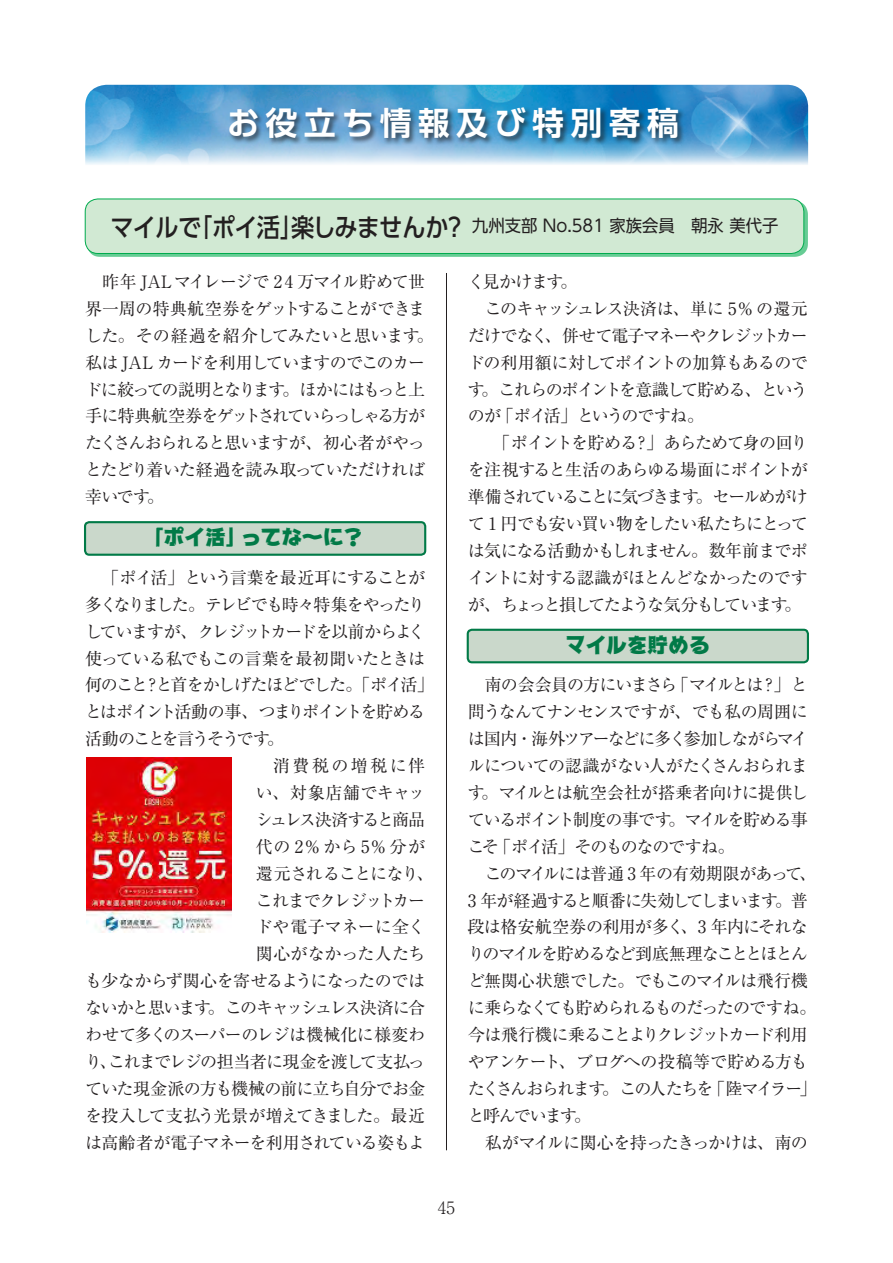
<style>
.page{position:relative;width:893px;height:1263px;background:#fff}
.page>*{position:absolute;margin:0;border:0;box-sizing:border-box;transform-origin:0 0}
.見出し_タイトル2{font:700 31.95px "Shin Go Pro De";letter-spacing:.2em;color:#fff}
.お役立ち見出し{font:21.3px "Ro Brush Std UB";letter-spacing:-.035em;color:#017a47}
.本文{font:16.95px/26.8px "Ryumin Pr 6 N";letter-spacing:-.065em;color:#231f20;text-align:justify}
.本文-2{font:16.95px/26.8px "Ryumin Pr 6 N";letter-spacing:-.085em;color:#231f20}
.本文-3{font:16.95px "Ryumin Pr 6 N";letter-spacing:-.04em;color:#231f20}
.見出し_タイトル2-2{font:16.95px "UD Shin Go Pro";color:#231f20;scale:.96 1}
.本文-4{font:16.95px "Ryumin Pr 6 N";letter-spacing:-.09em;color:#231f20}
.本文-5{font:16.95px "Ryumin Pr 6 N";letter-spacing:-.03em;color:#231f20}
.本文-6{font:16.95px "Ryumin Pr 6 N";letter-spacing:-.13em;color:#231f20}
.本文-7{font:16.95px "Ryumin Pr 6 N";letter-spacing:.015em;color:#231f20}
.本文-8{font:16.95px "Ryumin Pr 6 N";color:#231f20}
.本文-9{font:16.95px "Ryumin Pr 6 N";letter-spacing:-.005em;color:#231f20}
.本文-10{font:16.95px "Ryumin Pr 6 N";letter-spacing:.145em;color:#231f20}
.t1{font:300 16.95px "Ryumin Pr 6 N";color:#231f20}
.s1{font-weight:500;font-size:25.5px}
</style>
<div class="page">
<div style="left:85px;top:522px;width:340px;height:33px;background:#cad8cb;border-radius:2px"></div>
<div style="left:84px;top:521px;width:342px;height:35px;border:2px solid #017a47;border-radius:4px"></div>
<div style="left:468px;top:630px;width:340px;height:32px;background:#cad8cb;border-radius:2px"></div>
<div style="left:467px;top:629px;width:342px;height:34px;border:2px solid #017a47;border-radius:4px"></div>
<hr style="left:446px;top:273px;width:1px;height:877px;background:#231f20">
<div style="left:88px;top:202px;width:719px;height:55px;background:#00ab4d;opacity:.6"></div>
<div style="left:85px;top:199px;width:719px;height:54px;background:#d1e9d3;border-radius:13px"></div>
<div style="left:85px;top:199px;width:719px;height:55px;border:1px solid #00ab4d;border-radius:13px"></div>
<img style="left:85px;top:85px;width:723px;height:80px">
<div style="left:228px;top:106px;width:457px;height:40px;background:#231f20;opacity:.7"></div>
<img style="left:86px;top:757px;width:145px;height:176px">
<p class="見出し_タイトル2" style="left:227px;top:97px;width:453px">お役立ち情報及び特別寄稿</p>
<p class="見出し_タイトル2-2" style="left:110px;top:212px;width:697px"><span class="s1">マイルで「ポイ活」楽しみませんか？</span>九州支部 No.581 家族会員　朝永 美代子</p>
<p class="本文" style="left:85px;top:267px;width:350px;text-align:left;text-indent:17px">昨年 JALマイレージで 2 4 万マイル貯めて世界一周の特典航空券をゲットすることができました。その経過を紹介してみたいと思います。私は JAL カードを利用していますのでこのカードに絞っての説明となります。ほかにはもっと上手に特典航空券をゲットされていらっしゃる方がたくさんおられると思いますが、初心者がやっとたどり着いた経過を読み取っていただければ幸いです。</p>
<p class="お役立ち見出し" style="left:142px;top:522px;width:223px">「ポイ活」ってな〜に？</p>
<p class="本文-2" style="left:85px;top:563px;width:350px;text-indent:17px">「ポイ活」という言葉を最近耳にすることが多くなりました。テレビでも時々特集をやったりしていますが、クレジットカードを以前からよく使っている私でもこの言葉を最初聞いたときは何のこと？と首をかしげたほどでした。「ポイ活」とはポイント活動の事、つまりポイントを貯める活動のことを言うそうです。</p>
<p class="本文-10" style="left:273px;top:752px;width:154px">消費税の増税に伴</p>
<p class="本文-7" style="left:256px;top:779px;width:171px">い、対象店舗でキャッ</p>
<p class="本文-6" style="left:256px;top:806px;width:171px">シュレス決済すると商品</p>
<p class="本文" style="left:256px;top:832px;width:171px">代の2%から5% 分が</p>
<p class="本文" style="left:256px;top:859px;width:179px">還元されることになり、</p>
<p class="本文" style="left:256px;top:886px;width:171px">これまでクレジットカー</p>
<p class="本文-8" style="left:256px;top:914px;width:171px">ドや電子マネーに全く</p>
<p class="本文-9" style="left:256px;top:941px;width:171px">関心がなかった人たち</p>
<p class="本文-3" style="left:85px;top:967px;width:342px">も少なからず関心を寄せるようになったのでは</p>
<p class="本文-4" style="left:85px;top:994px;width:342px">ないかと思います。このキャッシュレス決済に合</p>
<p class="本文-5" style="left:85px;top:1021px;width:342px">わせて多くのスーパーのレジは機械化に様変わ</p>
<p class="本文" style="left:85px;top:1047px;width:342px">り、これまでレジの担当者に現金を渡して支払っ</p>
<p class="本文" style="left:85px;top:1074px;width:342px">ていた現金派の方も機械の前に立ち自分でお金</p>
<p class="本文" style="left:85px;top:1101px;width:342px">を投入して支払う光景が増えてきました。最近</p>
<p class="本文" style="left:85px;top:1128px;width:342px">は高齢者が電子マネーを利用されている姿もよ</p>
<p class="本文" style="left:468px;top:267px;width:111px">く見かけます。</p>
<p class="本文" style="left:468px;top:294px;width:342px;text-indent:17px">このキャッシュレス決済は、単に 5% の還元だけでなく、併せて電子マネーやクレジットカードの利用額に対してポイントの加算もあるのです。これらのポイントを意識して貯める、というのが「ポイ活」というのですね。</p>
<p class="本文" style="left:468px;top:429px;width:342px;text-indent:17px">　「ポイントを貯める？」あらためて身の回りを注視すると生活のあらゆる場面にポイントが準備されていることに気づきます。セールめがけて 1 円でも安い買い物をしたい私たちにとっては気になる活動かもしれません。数年前までポイントに対する認識がほとんどなかったのですが、ちょっと損してたような気分もしています。</p>
<p class="お役立ち見出し" style="left:565px;top:629px;width:146px">マイルを貯める</p>
<p class="本文" style="left:468px;top:671px;width:342px;text-indent:17px">南の会会員の方にいまさら「マイルとは？」と問うなんてナンセンスですが、でも私の周囲には国内・海外ツアーなどに多く参加しながらマイルについての認識がない人がたくさんおられます。マイルとは航空会社が搭乗者向けに提供しているポイント制度の事です。マイルを貯める事こそ「ポイ活」そのものなのですね。</p>
<p class="本文" style="left:468px;top:859px;width:350px;text-align:left;text-indent:17px">このマイルには普通 3 年の有効期限があって、<br>3 年が経過すると順番に失効してしまいます。普段は格安航空券の利用が多く、3 年内にそれなりのマイルを貯めるなど到底無理なこととほとんど無関心状態でした。でもこのマイルは飛行機に乗らなくても貯められるものだったのですね。今は飛行機に乗ることよりクレジットカード利用やアンケート、ブログへの投稿等で貯める方もたくさんおられます。この人たちを「陸マイラー」と呼んでいます。</p>
<p class="本文-3" style="left:485px;top:1129px;width:325px">私がマイルに関心を持ったきっかけは、南の</p>
<p class="t1" style="left:438px;top:1194px;width:19px">45</p>
</div>
